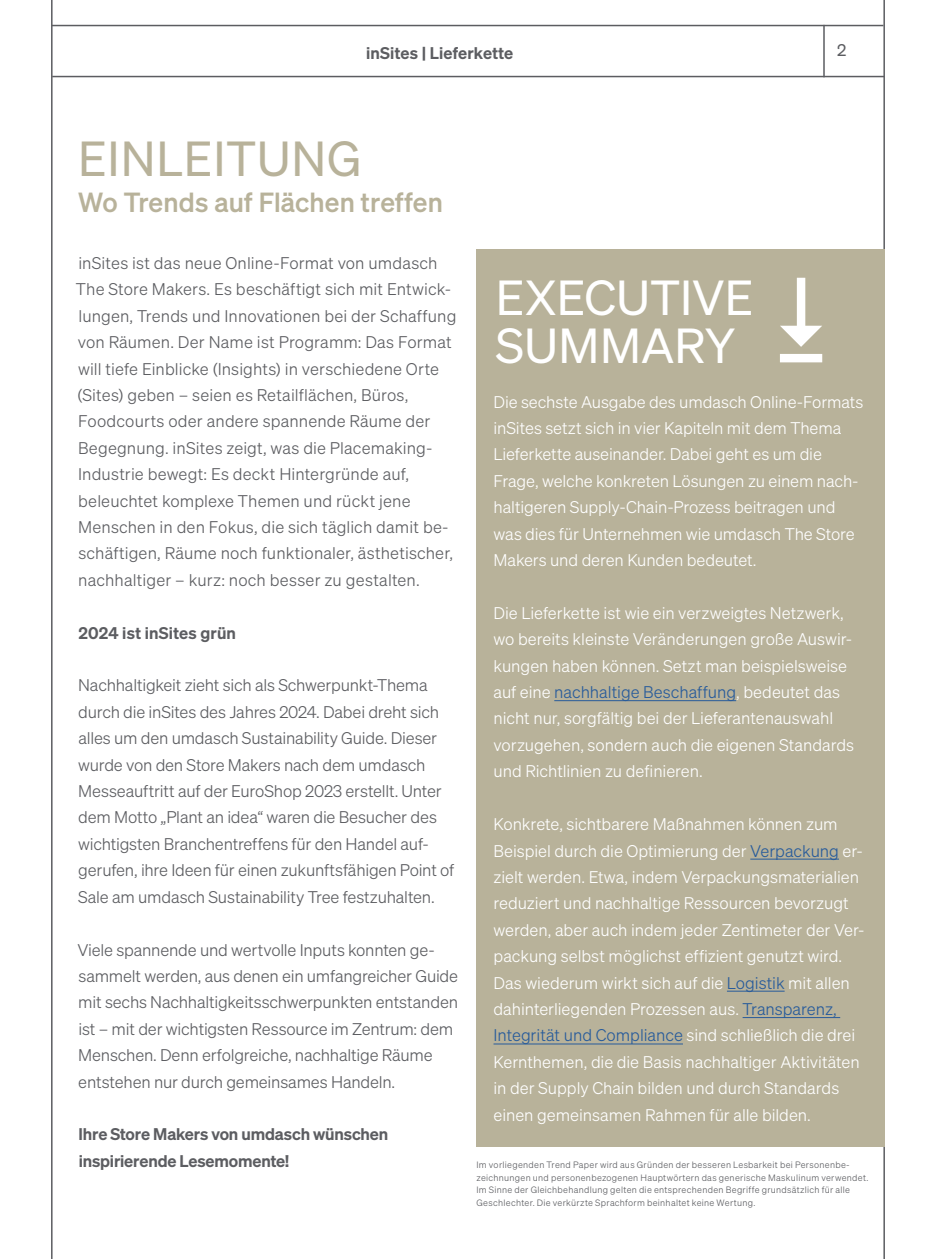
<style>
.page{position:relative;width:936px;height:1259px;background:#fff}
.page>*{position:absolute;margin:0;border:0;box-sizing:border-box;transform-origin:0 0}
.t1{font:48px/48.3px "Sohne Buch";letter-spacing:.005em;color:#fff}
.t2{font:48px "Sohne Buch";letter-spacing:.02em;color:#b8b29a}
.t3{font:27px "Sohne Kraftig";letter-spacing:.005em;color:#b8b29a}
.t4{font:16.5px/26.4px "Sohne Leicht";letter-spacing:-.005em;color:#5c5d61}
.t5{font:16.5px/26.4px "Sohne Leicht";letter-spacing:-.005em;color:#fff}
.t6{font:600 16.5px/26.4px "Sohne";letter-spacing:-.005em;color:#5c5d61}
.t7{font:16.5px "Sohne Buch";color:#5c5d61}
.t8{font:9px/12.6px "Sohne Leicht";letter-spacing:.03em;color:#5c5d61}
.s1{color:#275b9b}
</style>
<div class="page">
<hr style="left:52px;top:25px;width:831px;height:1px;background:#5c5d61">
<hr style="left:52px;top:76px;width:832px;height:1px;background:#5c5d61">
<hr style="left:823px;top:25px;width:1px;height:52px;background:#5c5d61">
<hr style="left:51px;top:0;width:2px;height:1259px;background:#5c5d61">
<hr style="left:883px;top:0;width:1px;height:1259px;background:#5c5d61">
<div style="left:476px;top:249px;width:408px;height:898px;background:#b8b29a"></div>
<hr style="left:554px;top:700px;width:182px;height:1px;background:#275b9b">
<hr style="left:750px;top:858px;width:89px;height:1px;background:#275b9b">
<hr style="left:727px;top:990px;width:57px;height:1px;background:#275b9b">
<hr style="left:742px;top:1017px;width:98px;height:1px;background:#275b9b">
<hr style="left:493px;top:1043px;width:190px;height:1px;background:#275b9b">
<svg style="left:780px;top:278px;width:42px;height:84px"></svg>
<p class="t6" style="left:366px;top:40px;width:149px">inSites | Lieferkette</p>
<p class="t7" style="left:837px;top:41px;width:11px">2</p>
<h1 class="t2" style="left:78px;top:131px;width:285px">EINLEITUNG</h1>
<h2 class="t3" style="left:78px;top:185px;width:366px">Wo Trends auf Flächen treffen</h2>
<p class="t4" style="left:76px;top:250px;width:382px">inSites ist das neue Online-Format von umdasch The Store Makers. Es beschäftigt sich mit Entwick&shy;lungen, Trends und Innovationen bei der Schaffung von Räumen. Der Name ist Programm: Das Format will tiefe Einblicke (Insights) in verschiedene Orte (Sites) geben – seien es Retailflächen, Büros, Foodcourts oder andere spannende Räume der Begegnung. inSites zeigt, was die Placemaking-Industrie bewegt: Es deckt Hintergründe auf, beleuchtet komplexe Themen und rückt jene Menschen in den Fokus, die sich täglich damit be&shy;schäftigen, Räume noch funktionaler, ästhetischer, nachhaltiger – kurz: noch besser zu gestalten.</p>
<p class="t6" style="left:78px;top:619px;width:159px">2024 ist inSites grün</p>
<p class="t4" style="left:78px;top:672px;width:377px">Nachhaltigkeit zieht sich als Schwerpunkt-Thema durch die inSites des Jahres 2024. Dabei dreht sich alles um den umdasch Sustainability Guide. Dieser wurde von den Store Makers nach dem umdasch Messeauftritt auf der EuroShop 2023 erstellt. Unter dem Motto „Plant an idea“ waren die Besucher des wichtigsten Branchentreffens für den Handel auf&shy;gerufen, ihre Ideen für einen zukunftsfähigen Point of Sale am umdasch Sustainability Tree festzuhalten.</p>
<p class="t4" style="left:77px;top:936px;width:382px">Viele spannende und wertvolle Inputs konnten ge&shy;sammelt werden, aus denen ein umfangreicher Guide mit sechs Nachhaltigkeitsschwerpunkten entstanden ist – mit der wichtigsten Ressource im Zentrum: dem Menschen. Denn erfolgreiche, nachhaltige Räume entstehen nur durch gemeinsames Handeln.</p>
<p class="t6" style="left:79px;top:1120px;width:311px">Ihre Store Makers von umdasch wünschen inspirierende Lesemomente!</p>
<h1 class="t1" style="left:496px;top:273px;width:259px">EXECUTIVE<br>SUMMARY</h1>
<p class="t5" style="left:493px;top:388px;width:371px">Die sechste Ausgabe des umdasch Online-Formats inSites setzt sich in vier Kapiteln mit dem Thema Lieferkette auseinander. Dabei geht es um die Frage, welche konkreten Lösungen zu einem nach&shy;haltigeren Supply-Chain-Prozess beitragen und was dies für Unternehmen wie umdasch The Store Makers und deren Kunden bedeutet.</p>
<p class="t5" style="left:493px;top:599px;width:362px">Die Lieferkette ist wie ein verzweigtes Netzwerk, wo bereits kleinste Veränderungen große Auswir&shy;kungen haben können. Setzt man beispielsweise auf eine <span class="s1">nachhaltige Beschaffung</span>, bedeutet das nicht nur, sorgfältig bei der Lieferantenauswahl vorzugehen, sondern auch die eigenen Standards und Richtlinien zu definieren.</p>
<p class="t5" style="left:493px;top:811px;width:372px">Konkrete, sichtbarere Maßnahmen können zum Beispiel durch die Optimierung der <span class="s1">Verpackung</span> er&shy;zielt werden. Etwa, indem Verpackungsmaterialien reduziert und nachhaltige Ressourcen bevorzugt werden, aber auch indem jeder Zentimeter der Ver&shy;packung selbst möglichst effizient genutzt wird.<br>Das wiederum wirkt sich auf die <span class="s1">Logistik</span> mit allen dahinterliegenden Prozessen aus. <span class="s1">Transparenz, Integrität und Compliance</span> sind schließlich die drei Kernthemen, die die Basis nachhaltiger Aktivitäten in der Supply Chain bilden und durch Standards einen gemeinsamen Rahmen für alle bilden.</p>
<p class="t8" style="left:476px;top:1158px;width:393px">Im vorliegenden Trend Paper wird aus Gründen der besseren Lesbarkeit bei Personenbe&shy;zeichnungen und personenbezogenen Hauptwörtern das generische Maskulinum verwendet.<br>Im Sinne der Gleichbehandlung gelten die entsprechenden Begriffe grundsätzlich für alle Geschlechter. Die verkürzte Sprachform beinhaltet keine Wertung.</p>
</div>
